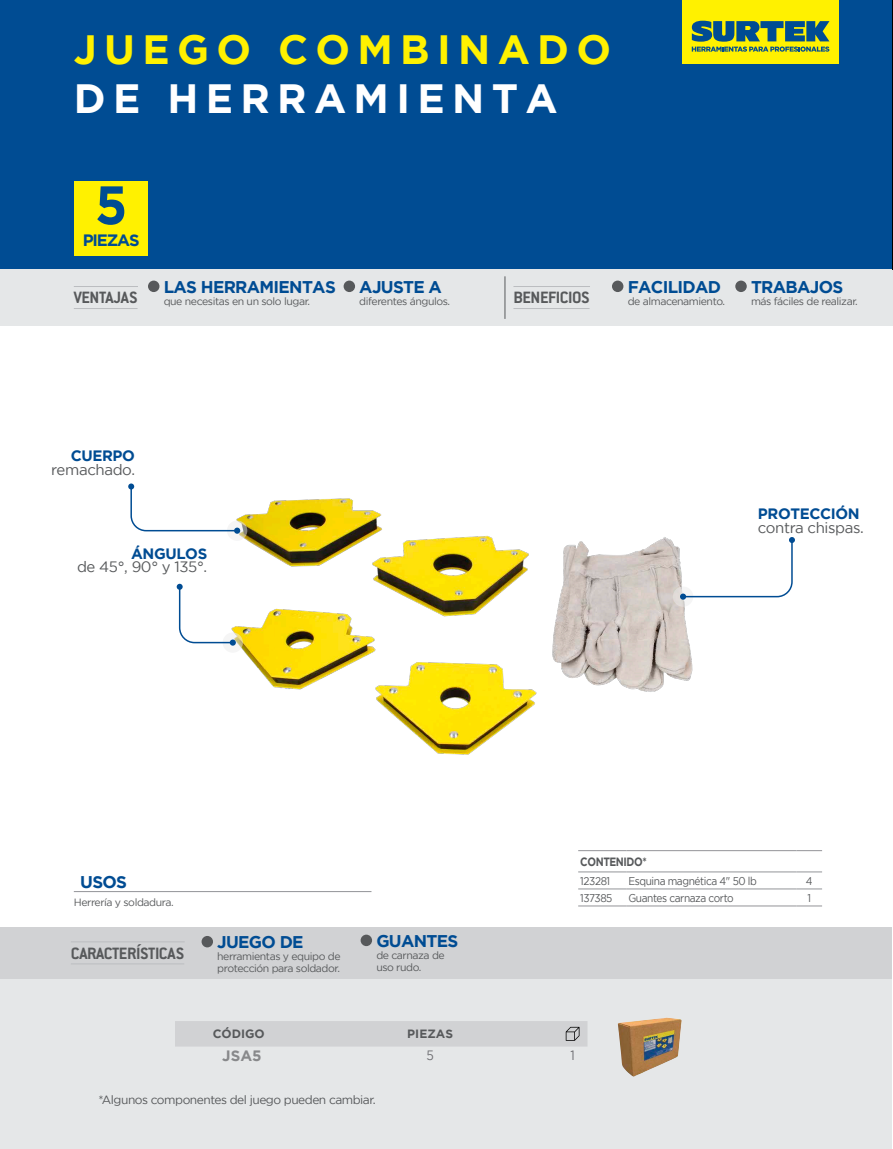
<style>
.page{position:relative;width:893px;height:1149px;background:#fff}
.page>*{position:absolute;margin:0;border:0;box-sizing:border-box;transform-origin:0 0}
.t1{font:700 54px "Gotham";color:#004c93;scale:.95 1}
.t2{font:700 40.8px "Gotham";letter-spacing:.18em;color:#fff100}
.t3{font:700 40.8px "Gotham";letter-spacing:.18em;color:#fff}
.t4{font:700 18px "Conduit ITC Std";letter-spacing:-.025em;color:#57595b}
.t5{font:700 16.95px "Gotham";letter-spacing:-.04em;color:#004c93}
.t6{font:700 16.5px "Gotham";letter-spacing:-.07em;color:#004c93}
.t7{font:15px "Gotham";letter-spacing:-.025em;color:#57595b}
.t8{font:700 15px "Gotham";letter-spacing:-.025em;color:#004c93}
.t9{font:700 15px "Gotham";color:#88898b}
.t10{font:13.5px "Gotham";color:#6d6d71;scale:.9 1}
.t11{font:12px "Gotham";letter-spacing:-.04em;color:#57595b}
.t12{font:700 12px "Gotham";color:#57595b}
.t13{font:700 12px "Gotham";letter-spacing:-.04em;color:#57595b;scale:.85 1}
.t14{font:11.25px "Gotham";letter-spacing:-.04em;color:#57595b;scale:.9 1}
.t15{font:10.5px/12px "Gotham";letter-spacing:-.04em;color:#57595b}
</style>
<div class="page">
<div style="left:0;top:0;width:892px;height:276px;background:#004c93"></div>
<div style="left:682px;top:0;width:157px;height:64px;background:#fff100"></div>
<svg style="left:692px;top:21px;width:137px;height:31px"></svg>
<div style="left:0;top:957px;width:892px;height:191px;background:#e5e7e8"></div>
<div style="left:0;top:927px;width:892px;height:51px;background:#d1d2d4"></div>
<div style="left:0;top:270px;width:892px;height:56px;background:#e5e7e8"></div>
<img style="left:618px;top:1017px;width:64px;height:59px">
<div style="left:148px;top:280px;width:11px;height:12px;background:#57595b;border-radius:50%"></div>
<div style="left:344px;top:280px;width:11px;height:12px;background:#57595b;border-radius:50%"></div>
<div style="left:612px;top:280px;width:11px;height:12px;background:#57595b;border-radius:50%"></div>
<div style="left:735px;top:280px;width:12px;height:12px;background:#57595b;border-radius:50%"></div>
<hr style="left:74px;top:286px;width:64px;height:1px;background:#bbbdc0">
<hr style="left:74px;top:308px;width:64px;height:1px;background:#bbbdc0">
<hr style="left:505px;top:276px;width:1px;height:43px;background:#57595b">
<hr style="left:513px;top:286px;width:77px;height:1px;background:#bbbdc0">
<hr style="left:513px;top:308px;width:77px;height:1px;background:#bbbdc0">
<div style="left:175px;top:1021px;width:412px;height:25px;background:#d1d2d4"></div>
<hr style="left:74px;top:890px;width:297px;height:1px;background:#939498">
<hr style="left:578px;top:850px;width:48px;height:1px;background:#939498">
<hr style="left:626px;top:850px;width:170px;height:1px;background:#939498">
<svg style="left:796px;top:850px;width:26px;height:1px"></svg>
<hr style="left:578px;top:871px;width:48px;height:1px;background:#939498">
<hr style="left:626px;top:871px;width:170px;height:1px;background:#939498">
<svg style="left:796px;top:871px;width:26px;height:1px"></svg>
<hr style="left:578px;top:888px;width:48px;height:1px;background:#939498">
<hr style="left:626px;top:888px;width:170px;height:1px;background:#939498">
<svg style="left:796px;top:888px;width:26px;height:1px"></svg>
<hr style="left:578px;top:905px;width:48px;height:1px;background:#939498">
<hr style="left:626px;top:905px;width:170px;height:1px;background:#939498">
<svg style="left:796px;top:905px;width:26px;height:1px"></svg>
<hr style="left:71px;top:941px;width:114px;height:1px;background:#bbbdc0">
<hr style="left:71px;top:963px;width:113px;height:1px;background:#bbbdc0">
<div style="left:202px;top:935px;width:11px;height:12px;background:#57595b;border-radius:50%"></div>
<img style="left:236px;top:498px;width:457px;height:257px">
<svg style="left:223px;top:632px;width:20px;height:20px"></svg>
<svg style="left:227px;top:520px;width:20px;height:20px"></svg>
<svg style="left:673px;top:586px;width:20px;height:20px"></svg>
<svg style="left:128px;top:483px;width:112px;height:50px"></svg>
<svg style="left:177px;top:583px;width:59px;height:62px"></svg>
<svg style="left:680px;top:537px;width:115px;height:62px"></svg>
<div style="left:74px;top:181px;width:74px;height:74px;background:#fff100"></div>
<div style="left:361px;top:934px;width:11px;height:11px;background:#57595b;border-radius:50%"></div>
<h2 class="t2" style="left:74px;top:26px;width:539px">JUEGO COMBINADO</h2>
<h2 class="t3" style="left:74px;top:74px;width:485px">DE HERRAMIENTA</h2>
<h1 class="t1" style="left:95px;top:174px;width:36px">5</h1>
<h3 class="t6" style="left:83px;top:230px;width:58px">PIEZAS</h3>
<h3 class="t5" style="left:628px;top:277px;width:95px">FACILIDAD</h3>
<p class="t15" style="left:628px;top:295px;width:99px">de almacenamiento.</p>
<h3 class="t5" style="left:751px;top:277px;width:94px">TRABAJOS</h3>
<h3 class="t5" style="left:164px;top:277px;width:174px">LAS HERRAMIENTAS</h3>
<p class="t15" style="left:164px;top:295px;width:148px">que necesitas en un solo lugar.</p>
<h3 class="t5" style="left:359px;top:277px;width:84px">AJUSTE A</h3>
<p class="t15" style="left:359px;top:295px;width:92px">diferentes ángulos.</p>
<h3 class="t4" style="left:74px;top:287px;width:65px">VENTAJAS</h3>
<h3 class="t4" style="left:513px;top:287px;width:78px">BENEFICIOS</h3>
<p class="t15" style="left:751px;top:295px;width:108px">más fáciles de realizar.</p>
<h3 class="t8" style="left:71px;top:447px;width:66px">CUERPO</h3>
<h3 class="t7" style="left:51px;top:461px;width:85px">remachado.</h3>
<h3 class="t8" style="left:131px;top:544px;width:78px">ÁNGULOS</h3>
<h3 class="t7" style="left:77px;top:558px;width:132px">de 45°, 90° y 135°.</h3>
<h3 class="t5" style="left:80px;top:871px;width:48px">USOS</h3>
<p class="t15" style="left:74px;top:895px;width:101px">Herrería y soldadura.</p>
<h3 class="t4" style="left:71px;top:941px;width:115px">CARACTERÍSTICAS</h3>
<h3 class="t5" style="left:217px;top:932px;width:88px">JUEGO DE</h3>
<p class="t15" style="left:217px;top:950px;width:125px">herramientas y equipo de protección para soldador.</p>
<h3 class="t5" style="left:376px;top:930px;width:84px">GUANTES</h3>
<p class="t15" style="left:376px;top:948px;width:70px">de carnaza de uso rudo.</p>
<h3 class="t8" style="left:758px;top:505px;width:103px">PROTECCIÓN</h3>
<h3 class="t7" style="left:758px;top:519px;width:107px">contra chispas.</h3>
<p class="t13" style="left:580px;top:854px;width:80px">CONTENIDO*</p>
<p class="t14" style="left:580px;top:874px;width:35px">123281</p>
<p class="t14" style="left:628px;top:874px;width:144px">Esquina magnética 4" 50 lb</p>
<p class="t14" style="left:806px;top:874px;width:9px">4</p>
<p class="t14" style="left:580px;top:891px;width:37px">137385</p>
<p class="t14" style="left:628px;top:891px;width:119px">Guantes carnaza corto</p>
<p class="t14" style="left:807px;top:891px;width:6px">1</p>
<p class="t12" style="left:213px;top:1026px;width:54px">CÓDIGO</p>
<p class="t12" style="left:407px;top:1026px;width:47px">PIEZAS</p>
<h3 class="t9" style="left:222px;top:1046px;width:41px">JSA5</h3>
<p class="t10" style="left:426px;top:1047px;width:10px">5</p>
<p class="t10" style="left:570px;top:1047px;width:6px">1</p>
<p class="t11" style="left:98px;top:1092px;width:279px">*Algunos componentes del juego pueden cambiar.</p>
</div>
